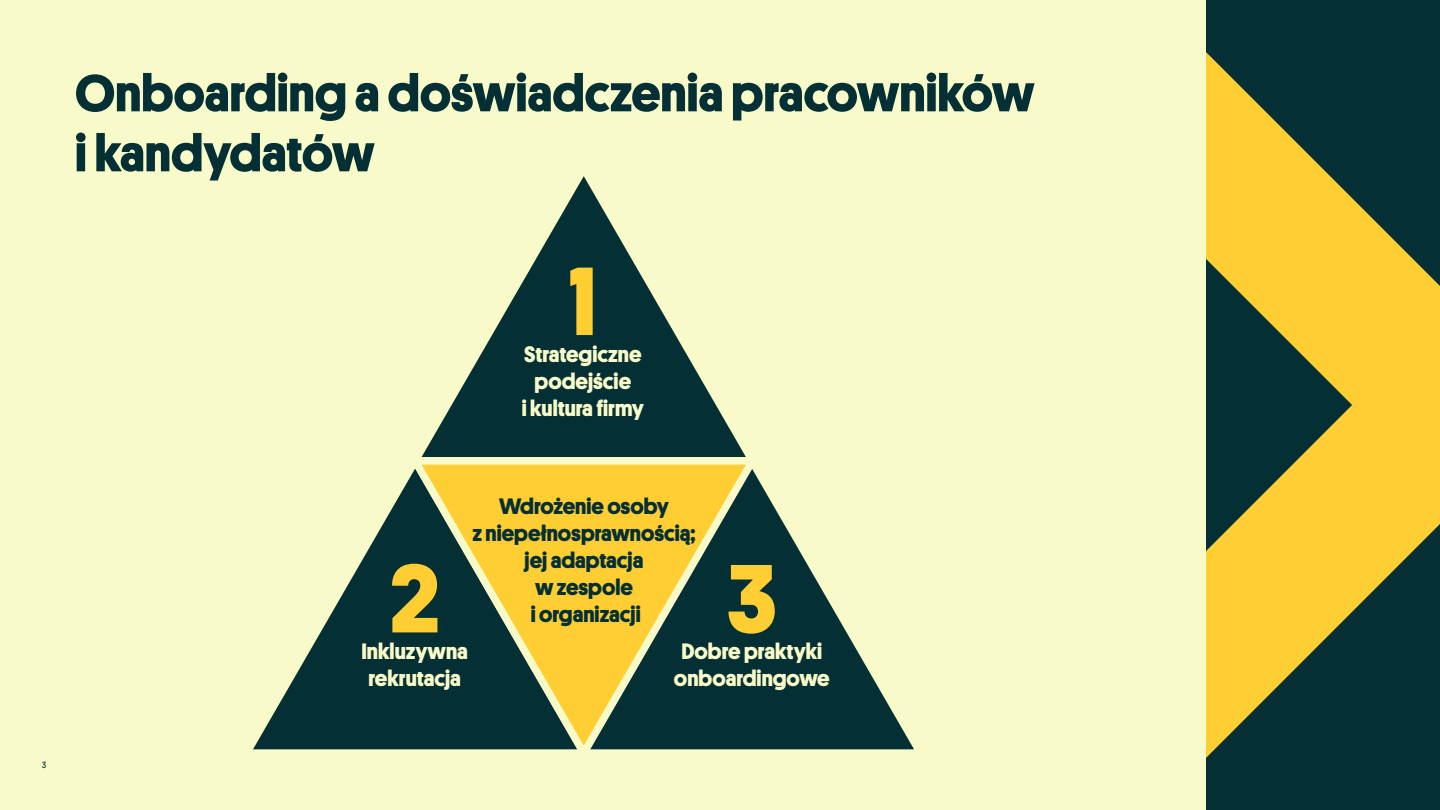
<style>
.page{position:relative;width:1440px;height:810px;background:#f8fbc9}
.page>*{position:absolute;margin:0;border:0;box-sizing:border-box;transform-origin:0 0}
.t1{font:700 97.5px "Platform OLX";color:#ffce32}
.t2{font:700 52.5px/60px "Platform OLX";color:#042f34}
.t3{font:700 22.5px/27px "Platform OLX";color:#f8fbc9;text-align:center}
.t4{font:700 22.5px/27px "Platform OLX";color:#042f34;text-align:center}
.t5{font:9px "Platform OLX";color:#042f34}
</style>
<div class="page">
<svg style="left:425px;top:176px;width:318px;height:275px"></svg>
<svg style="left:253px;top:451px;width:317px;height:299px"></svg>
<svg style="left:570px;top:451px;width:344px;height:299px"></svg>
<svg style="left:402px;top:453px;width:363px;height:297px"></svg>
<svg style="left:1206px;top:0;width:234px;height:810px"></svg>
<h2 class="t2" style="left:75px;top:60px;width:961px">Onboarding a doświadczenia pracowników i kandydatów</h2>
<p class="t5" style="left:42px;top:758px;width:6px">3</p>
<h1 class="t1" style="left:569px;top:230px;width:29px">1</h1>
<p class="t3" style="left:522px;top:339px;width:124px">Strategiczne podejście<br>i kultura firmy</p>
<p class="t4" style="left:472px;top:491px;width:225px">Wdrożenie osoby<br>z niepełnosprawnością; jej adaptacja<br>w zespole<br>i organizacji</p>
<h1 class="t1" style="left:390px;top:527px;width:52px">2</h1>
<h1 class="t1" style="left:727px;top:527px;width:51px">3</h1>
<p class="t3" style="left:361px;top:636px;width:108px">Inkluzywna rekrutacja</p>
<p class="t3" style="left:674px;top:636px;width:157px">Dobre praktyki onboardingowe</p>
</div>
